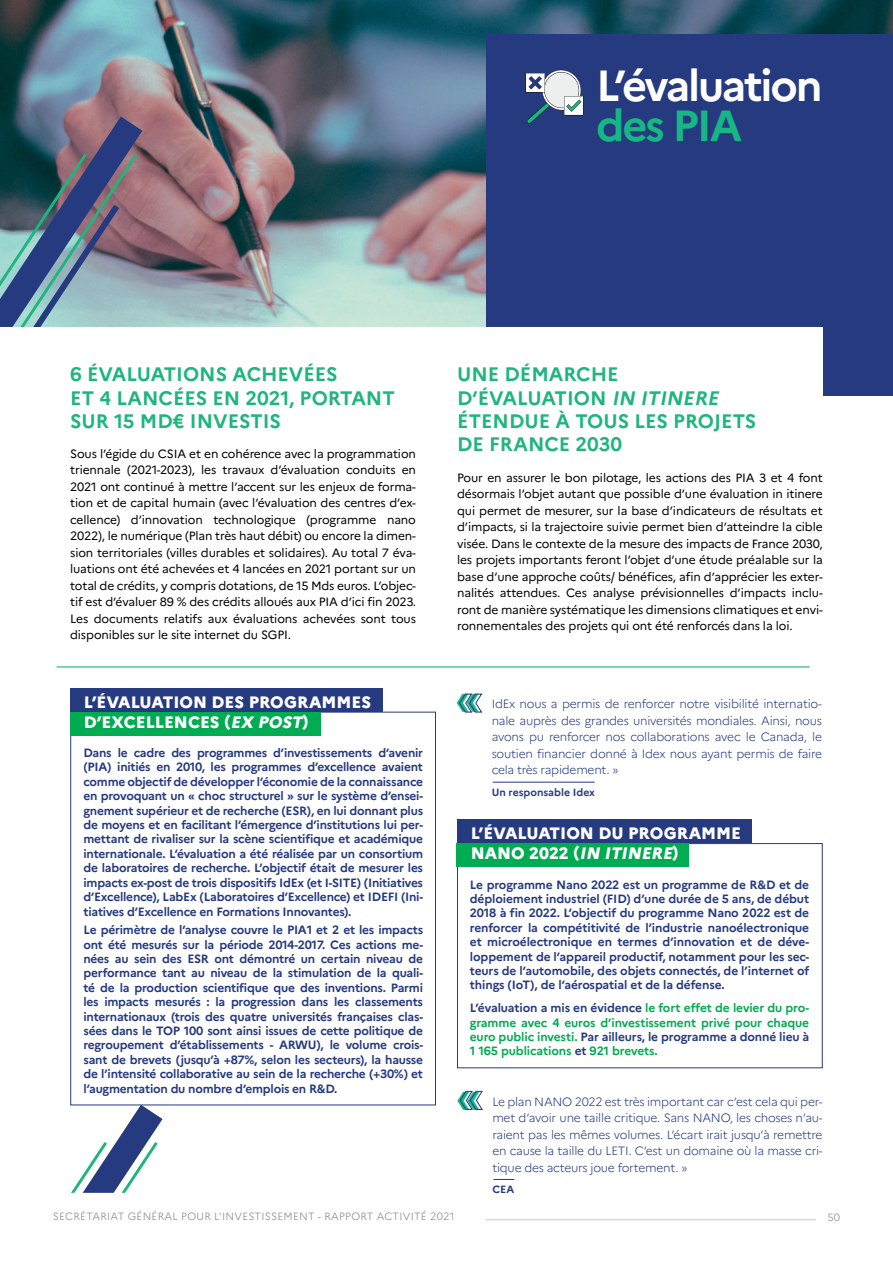
<style>
.page{position:relative;width:893px;height:1263px;background:#fff}
.page>*{position:absolute;margin:0;border:0;box-sizing:border-box;transform-origin:0 0}
.t1{font:700 45px "Marianne";color:#18b586}
.t2{font:700 43.5px "Marianne";letter-spacing:-.05em;color:#fff}
.t3{font:700 43.5px "Marianne";letter-spacing:-.05em;color:#18b586}
.t4{font:700 19.5px/23.4px "Marianne";color:#1fb57e}
.t5{font:800 16.5px/19.8px "Marianne";color:#fff}
.t6{font:700 12px/14.4px "Marianne";letter-spacing:-.02em;color:#263a7f;text-align:justify}
.t7{font:12px/16.5px "Marianne";letter-spacing:-.01em;color:#000002;text-align:justify}
.t8{font:300 12px/16.5px "Marianne";letter-spacing:-.02em;color:#263a7f;text-align:justify}
.t9{font:700 12px/14.4px "Marianne";letter-spacing:-.01em;color:#00ac51;text-align:justify}
.t10{font:300 10.5px "Marianne";letter-spacing:.025em;color:#828687}
.t11{font:700 10.5px "Marianne";color:#263a7f}
.s1{font-style:italic}
.s2{color:#263a7f}
</style>
<div class="page">
<hr style="left:485px;top:1219px;width:331px;height:1px;background:#828687">
<img style="left:0;top:0;width:893px;height:327px">
<div style="left:487px;top:34px;width:406px;height:361px;background:#263a7f"></div>
<svg style="left:0;top:116px;width:142px;height:211px;background:#5f7185"></svg>
<div style="left:0;top:327px;width:822px;height:85px;background:#fff"></div>
<hr style="left:57px;top:666px;width:753px;height:1px;background:#00ac51">
<div style="left:70px;top:712px;width:251px;height:23px;background:#00ac51"></div>
<div style="left:70px;top:688px;width:313px;height:24px;background:#263a7f"></div>
<div style="left:457px;top:843px;width:366px;height:225px;border:1px solid #263a7f"></div>
<div style="left:457px;top:843px;width:232px;height:24px;background:#00ac51"></div>
<div style="left:457px;top:820px;width:294px;height:23px;background:#263a7f"></div>
<svg style="left:526px;top:69px;width:57px;height:55px"></svg>
<svg style="left:71px;top:1105px;width:92px;height:88px"></svg>
<svg style="left:493px;top:1179px;width:21px;height:1px"></svg>
<hr style="left:493px;top:782px;width:102px;height:1px;background:#263a7f">
<h2 class="t2" style="left:596px;top:52px;width:228px">L’évaluation</h2>
<h2 class="t3" style="left:596px;top:92px;width:147px">des PIA</h2>
<h3 class="t4" style="left:70px;top:361px;width:326px">6 ÉVALUATIONS ACHEVÉES<br>ET 4 LANCÉES EN 2021, PORTANT<br>SUR 15 MD€ INVESTIS</h3>
<h3 class="t4" style="left:457px;top:361px;width:301px">UNE DÉMARCHE<br>D’ÉVALUATION <span class="s1">IN ITINERE<br></span>ÉTENDUE À TOUS LES PROJETS<br>DE FRANCE 2030</h3>
<p class="t7" style="left:457px;top:468px;width:367px">Pour en assurer le bon pilotage, les actions des PIA 3 et 4 font désormais l’objet autant que possible d’une évaluation in itinere qui permet de mesurer, sur la base d’indicateurs de résultats et d’impacts, si la trajectoire suivie permet bien d’atteindre la cible visée. Dans le contexte de la mesure des impacts de France 2030, les projets importants feront l’objet d’une étude préalable sur la base d’une approche coûts/ bénéfices, afin d’apprécier les exter&shy;nalités attendues. Ces analyse prévisionnelles d’impacts inclu&shy;ront de manière systématique les dimensions climatiques et envi&shy;ronnementales des projets qui ont été renforcés dans la loi.</p>
<p class="t7" style="left:70px;top:444px;width:347px">Sous l’égide du CSIA et en cohérence avec la programmation triennale (2021-2023), les travaux d’évaluation conduits en 2021 ont continué à mettre l’accent sur les enjeux de forma&shy;tion et de capital humain (avec l’évaluation des centres d’ex&shy;cellence) d’innovation technologique (programme nano 2022), le numérique (Plan très haut débit) ou encore la dimen&shy;sion territoriales (villes durables et solidaires). Au total 7 éva&shy;luations ont été achevées et 4 lancées en 2021 portant sur un total de crédits, y compris dotations, de 15 Mds euros. L’objec&shy;tif est d’évaluer 89 % des crédits alloués aux PIA d’ici fin 2023.<br>Les documents relatifs aux évaluations achevées sont tous disponibles sur le site internet du SGPI.</p>
<h3 class="t5" style="left:84px;top:691px;width:289px">L’ÉVALUATION DES PROGRAMMES<br>D’EXCELLENCES (<span class="s1">EX POST</span>)</h3>
<p class="t6" style="left:83px;top:745px;width:341px">Dans le cadre des programmes d’investissements d’avenir (PIA) initiés en 2010, les programmes d’excellence avaient comme objectif de développer l’économie de la connaissance en provoquant un « choc structurel » sur le système d’ensei&shy;gnement supérieur et de recherche (ESR), en lui donnant plus de moyens et en facilitant l’émergence d’institutions lui per&shy;mettant de rivaliser sur la scène scientifique et académique internationale. L’évaluation a été réalisée par un consortium de laboratoires de recherche. L’objectif était de mesurer les impacts ex-post de trois dispositifs IdEx (et I-SITE) (Initiatives d’Excellence), LabEx (Laboratoires d’Excellence) et IDEFI (Ini&shy;tiatives d’Excellence en Formations Innovantes).</p>
<p class="t6" style="left:83px;top:922px;width:341px">Le périmètre de l’analyse couvre le PIA1 et 2 et les impacts ont été mesurés sur la période 2014-2017. Ces actions me&shy;nées au sein des ESR ont démontré un certain niveau de performance tant au niveau de la stimulation de la quali&shy;té de la production scientifique que des inventions. Parmi les impacts mesurés : la progression dans les classements internationaux (trois des quatre universités françaises clas&shy;sées dans le TOP 100 sont ainsi issues de cette politique de regroupement d’établissements - ARWU), le volume crois&shy;sant de brevets (jusqu’à +87%, selon les secteurs), la hausse de l’intensité collaborative au sein de la recherche (+30%) et l’augmentation du nombre d’emplois en R&amp;D.</p>
<h1 class="t1" style="left:455px;top:663px;width:27px">«</h1>
<p class="t8" style="left:492px;top:695px;width:332px">IdEx nous a permis de renforcer notre visibilité internatio&shy;nale auprès des grandes universités mondiales. Ainsi, nous avons pu renforcer nos collaborations avec le Canada, le soutien financier donné à Idex nous ayant permis de faire cela très rapidement. »</p>
<p class="t11" style="left:492px;top:784px;width:105px">Un responsable Idex</p>
<h3 class="t5" style="left:471px;top:822px;width:272px">L’ÉVALUATION DU PROGRAMME<br>N A N O 2022 ( <span class="s1">IN ITINERE</span>)</h3>
<p class="t6" style="left:470px;top:876px;width:341px">Le programme Nano 2022 est un programme de R&amp;D et de déploiement industriel (FID) d’une durée de 5 ans, de début 2018 à fin 2022. L’objectif du programme Nano 2022 est de renforcer la compétitivité de l’industrie nanoélectronique et microélectronique en termes d’innovation et de déve&shy;loppement de l’appareil productif, notamment pour les sec&shy;teurs de l’automobile, des objets connectés, de l’internet of things (IoT), de l’aérospatial et de la défense.</p>
<p class="t9" style="left:470px;top:1000px;width:341px"><span class="s2">L’évaluation a mis en évidence</span> le fort effet de levier du pro&shy;gramme avec 4 euros d’investissement privé pour chaque euro public investi. <span class="s2">Par ailleurs, le programme a donné lieu à </span>1 165 publications <span class="s2">et</span> 921 brevets.</p>
<h1 class="t1" style="left:456px;top:1061px;width:27px">«</h1>
<p class="t8" style="left:492px;top:1092px;width:332px">Le plan NANO 2022 est très important car c’est cela qui per&shy;met d’avoir une taille critique. Sans NANO, les choses n’au&shy;raient pas les mêmes volumes. L’écart irait jusqu’à remettre en cause la taille du LETI. C’est un domaine où la masse cri&shy;tique des acteurs joue fortement. »</p>
<p class="t11" style="left:492px;top:1181px;width:23px">CEA</p>
<p class="t10" style="left:53px;top:1208px;width:403px">SECRÉTARIAT GÉNÉRAL POUR L'INVESTISSEMENT - RAPPORT ACTIVITÉ 2021</p>
<p class="t10" style="left:827px;top:1209px;width:14px">50</p>
</div>
